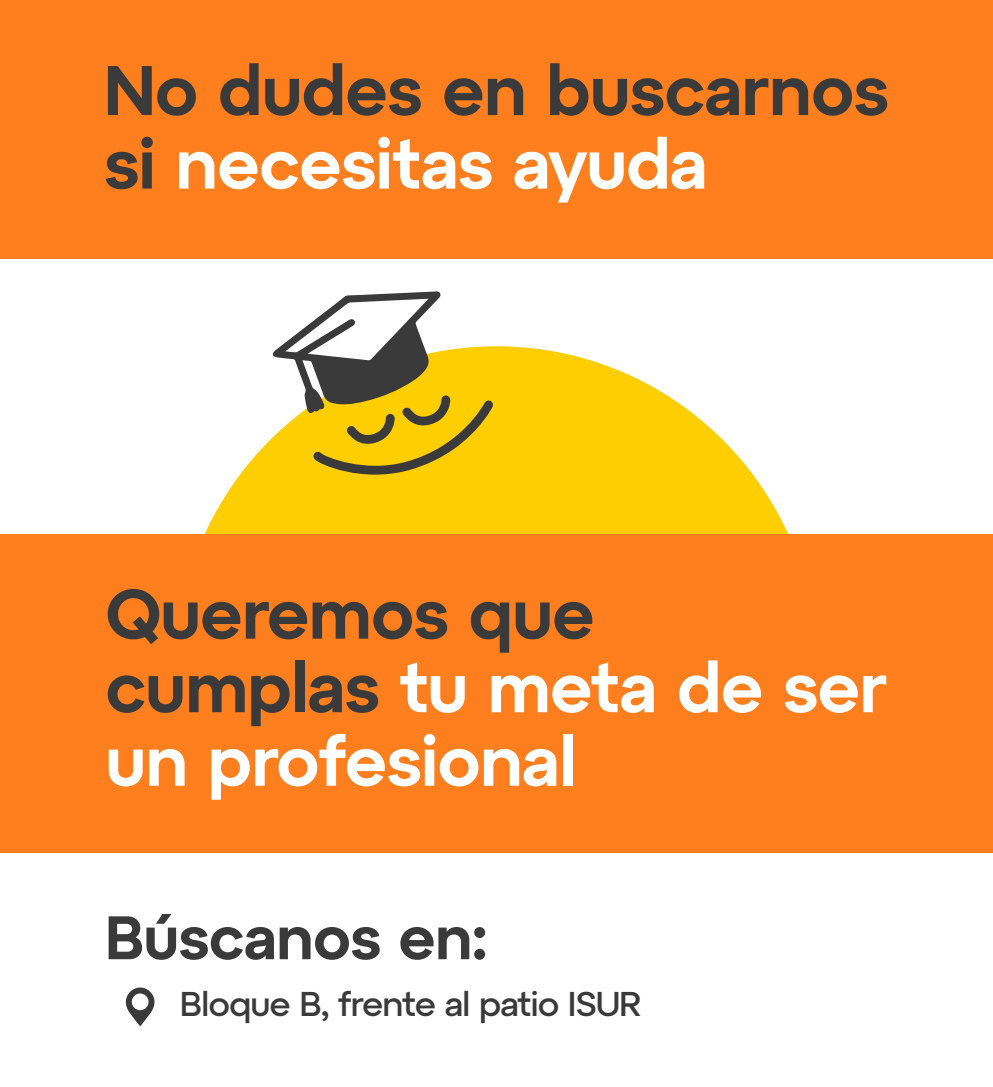
<style>
.page{position:relative;width:993px;height:1087px;background:#fff}
.page>*{position:absolute;margin:0;border:0;box-sizing:border-box;transform-origin:0 0}
.t1{font:600 70px/73.5px "Atyp Text";letter-spacing:-.01em;color:#fff}
.t2{font:600 70px/73.5px "Atyp Text";letter-spacing:-.01em;color:#3a3a3a}
.t3{font:600 61.25px "Atyp Text";letter-spacing:-.01em;color:#3a3a3a}
.t4{font:500 35px "Atyp Text";letter-spacing:-.025em;color:#3a3a3a}
.s1{color:#fff}
.s2{color:#3a3a3a}
</style>
<div class="page">
<div style="left:0;top:0;width:992px;height:259px;background:#ff7f1e"></div>
<svg style="left:205px;top:346px;width:583px;height:188px;fill:#fece00"></svg>
<svg style="left:272px;top:291px;width:221px;height:192px"></svg>
<svg style="left:125px;top:987px;width:30px;height:39px"></svg>
<div style="left:0;top:534px;width:992px;height:318px;background:#ff7f1e"></div>
<p class="t2" style="left:104px;top:50px;width:786px">No dudes en buscarnos si <span class="s1">necesitas ayuda</span></p>
<p class="t1" style="left:105px;top:573px;width:783px"><span class="s2">Queremos que<br>cumplas</span> tu meta de ser un profesional</p>
<p class="t3" style="left:105px;top:890px;width:384px">Búscanos en:</p>
<p class="t4" style="left:180px;top:977px;width:462px">Bloque B, frente al patio ISUR</p>
</div>
